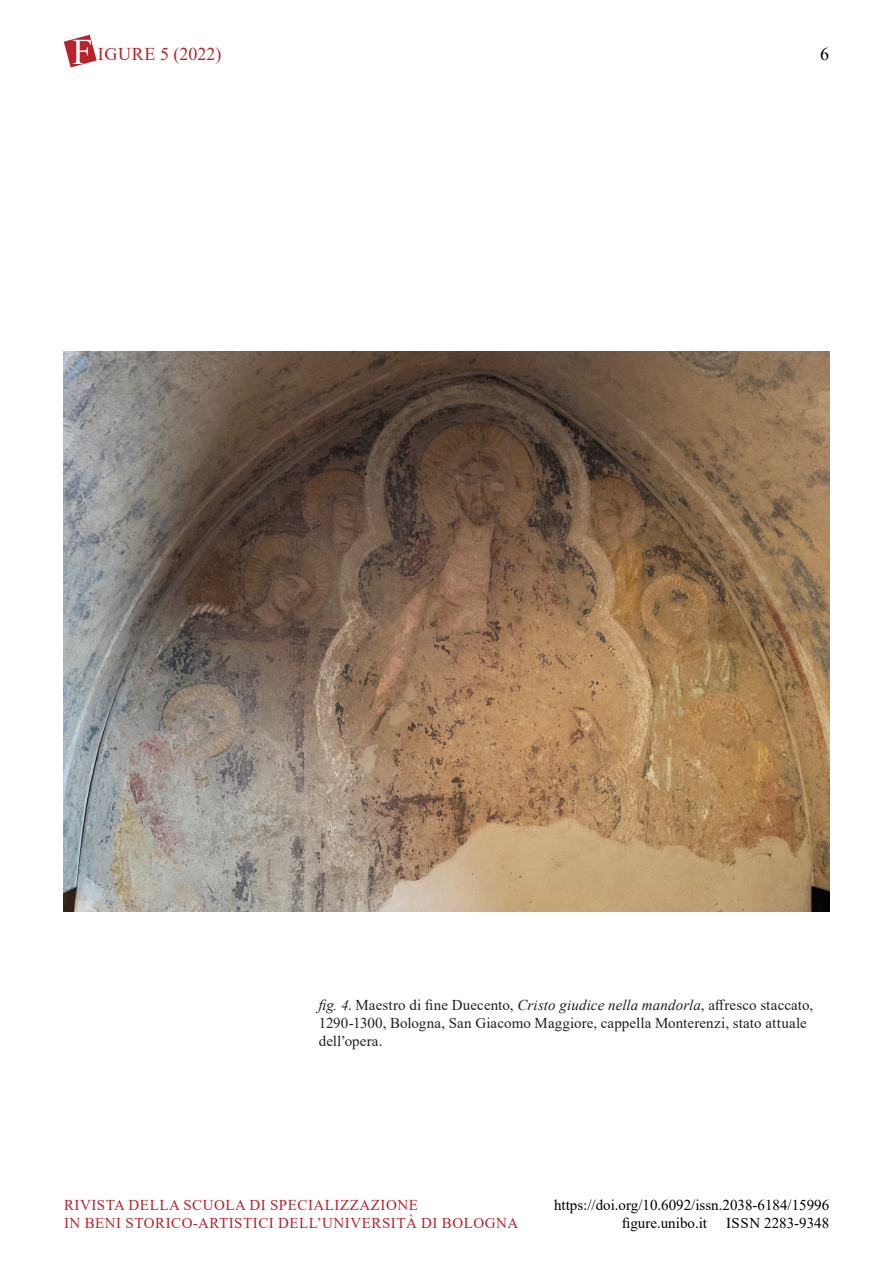
<style>
.page{position:relative;width:893px;height:1263px;background:#fff}
.page>*{position:absolute;margin:0;border:0;box-sizing:border-box;transform-origin:0 0}
.t1{font:18px "Times New Roman";letter-spacing:.035em;color:#b5242c}
.t2{font:18px "Times New Roman";color:#000}
.t3{font:15px/18px "Times New Roman";letter-spacing:.005em;color:#231f20}
.t4{font:15px/18px "Times New Roman";letter-spacing:.035em;color:#b5242c}
.t5{font:15px/18px "Times New Roman";color:#000}
.s1{font-size:36px;color:#fff}
.s2{font-style:italic}
</style>
<div class="page">
<svg style="left:64px;top:35px;width:33px;height:32px"></svg>
<img style="left:64px;top:352px;width:765px;height:559px">
<p class="t1" style="left:72px;top:42px;width:151px"><span class="s1">F</span> IGURE 5 (2022)</p>
<p class="t2" style="left:820px;top:42px;width:10px">6</p>
<p class="t3" style="left:319px;top:996px;width:496px"><span class="s2">fig. 4</span>. Maestro di fine Duecento, <span class="s2">Cristo giudice nella mandorla</span>, affresco staccato,<br>1290-1300, Bologna, San Giacomo Maggiore, cappella Monterenzi, stato attuale dell’opera.</p>
<p class="t4" style="left:64px;top:1195px;width:456px">RIVISTA DELLA SCUOLA DI SPECIALIZZAZIONE<br>IN BENI STORICO-ARTISTICI DELL’UNIVERSITÀ DI BOLOGNA</p>
<p class="t5" style="left:622px;top:1195px;width:209px;text-indent:-68px">https://doi.org/10.6092/issn.2038-6184/15996 figure.unibo.it</p>
<p class="t5" style="left:726px;top:1213px;width:105px">ISSN 2283-9348</p>
</div>
